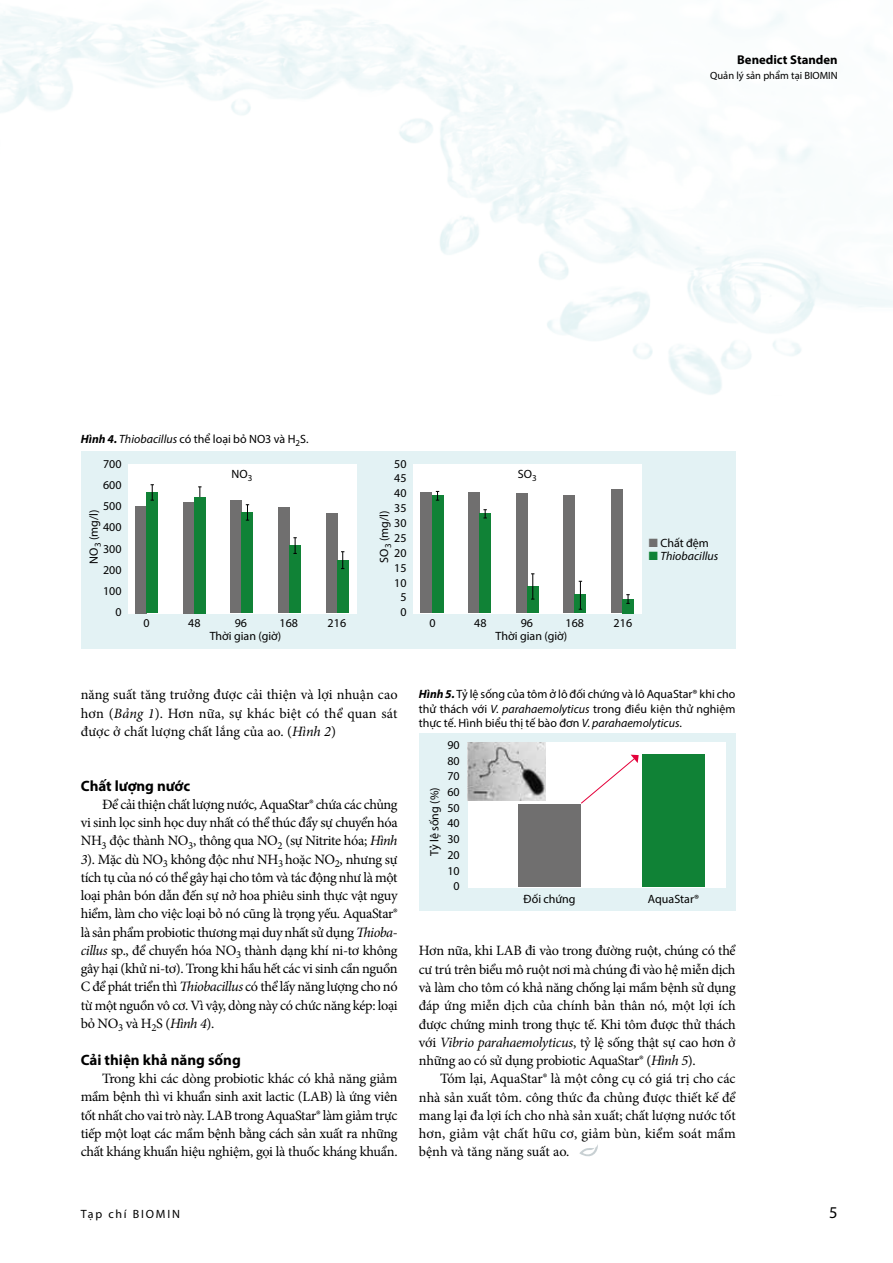
<style>
.page{position:relative;width:893px;height:1263px;background:#fff}
.page>*{position:absolute;margin:0;border:0;box-sizing:border-box;transform-origin:0 0}
.t1{font:16.5px "Myriad Pro";color:#000}
.t2{font:700 15px "Myriad Pro";color:#000}
.t3{font:14.25px/18.3px "Minion Pro";letter-spacing:-.015em;color:#000;text-align:justify}
.t4{font:700 12.75px "Myriad Pro";color:#000}
.t5{font:12px/14.9px "Myriad Pro";color:#000;text-align:center}
.t6{font:italic 12px "Myriad Pro";color:#000}
.t7{font:12px "Myriad Pro";letter-spacing:.15em;color:#000}
.t8{font:10.5px "Myriad Pro";color:#000}
.s1{font-weight:700;font-style:italic}
.s2{font-style:italic}
.s3{color:#706f6f}
.s4{color:#108236}
</style>
<div class="page">
<svg style="left:579px;top:1144px;width:19px;height:13px"></svg>
<div style="left:419px;top:733px;width:317px;height:178px;background:#e3f2f4"></div>
<div style="left:468px;top:742px;width:257px;height:145px;background:#fff"></div>
<div style="left:81px;top:451px;width:655px;height:198px;background:#e3f2f4"></div>
<div style="left:413px;top:464px;width:229px;height:149px;background:#fff"></div>
<div style="left:128px;top:464px;width:229px;height:149px;background:#fff"></div>
<div style="left:136px;top:506px;width:11px;height:107px;background:#706f6f"></div>
<div style="left:147px;top:492px;width:11px;height:121px;background:#108236"></div>
<svg style="left:151px;top:484px;width:3px;height:17px"></svg>
<div style="left:183px;top:502px;width:11px;height:111px;background:#706f6f"></div>
<svg style="left:198px;top:486px;width:4px;height:11px"></svg>
<div style="left:194px;top:497px;width:11px;height:116px;background:#108236"></div>
<div style="left:231px;top:501px;width:11px;height:112px;background:#706f6f"></div>
<div style="left:242px;top:512px;width:11px;height:101px;background:#108236"></div>
<svg style="left:246px;top:504px;width:3px;height:17px"></svg>
<div style="left:279px;top:508px;width:11px;height:105px;background:#706f6f"></div>
<div style="left:290px;top:546px;width:11px;height:67px;background:#108236"></div>
<svg style="left:293px;top:537px;width:4px;height:17px"></svg>
<div style="left:326px;top:514px;width:11px;height:99px;background:#706f6f"></div>
<div style="left:337px;top:560px;width:11px;height:53px;background:#108236"></div>
<svg style="left:341px;top:551px;width:3px;height:18px"></svg>
<div style="left:469px;top:493px;width:11px;height:120px;background:#706f6f"></div>
<div style="left:480px;top:514px;width:11px;height:99px;background:#108236"></div>
<svg style="left:483px;top:509px;width:4px;height:10px"></svg>
<div style="left:421px;top:493px;width:11px;height:120px;background:#706f6f"></div>
<div style="left:432px;top:496px;width:11px;height:117px;background:#108236"></div>
<svg style="left:436px;top:491px;width:3px;height:10px"></svg>
<div style="left:516px;top:494px;width:11px;height:119px;background:#706f6f"></div>
<div style="left:527px;top:586px;width:11px;height:27px;background:#108236"></div>
<svg style="left:531px;top:573px;width:3px;height:27px"></svg>
<div style="left:564px;top:496px;width:11px;height:117px;background:#706f6f"></div>
<div style="left:575px;top:594px;width:11px;height:19px;background:#108236"></div>
<svg style="left:579px;top:581px;width:3px;height:29px"></svg>
<div style="left:611px;top:489px;width:11px;height:124px;background:#706f6f"></div>
<div style="left:622px;top:599px;width:12px;height:14px;background:#108236"></div>
<svg style="left:626px;top:594px;width:4px;height:10px"></svg>
<div style="left:518px;top:804px;width:63px;height:83px;background:#706f6f"></div>
<div style="left:642px;top:755px;width:63px;height:132px;background:#108236"></div>
<svg style="left:581px;top:755px;width:58px;height:49px"></svg>
<img style="left:468px;top:742px;width:77px;height:59px">
<p class="t4" style="left:737px;top:52px;width:102px">Benedict Standen</p>
<p class="t8" style="left:710px;top:69px;width:129px">Quản lý sản phẩm tại BIOMIN</p>
<p class="t5" style="left:81px;top:431px;width:229px"><span class="s1">Hình 4.</span> <span class="s2">Thiobacillus</span> có thể loại bỏ NO3 và H<sub>2</sub>S.</p>
<p class="t5" style="left:103px;top:453px;width:20px;line-height:21.3px;text-align:right">700<br>600<br>500<br>400<br>300<br>200<br>100<br>0</p>
<p class="t5" style="left:394px;top:456px;width:14px">50<br>45<br>40<br>35<br>30<br>25<br>20<br>15<br>10<br>5<br>0</p>
<p class="t5" style="left:143px;top:615px;width:8px">0</p>
<p class="t5" style="left:188px;top:615px;width:14px">48</p>
<p class="t5" style="left:235px;top:615px;width:14px">96</p>
<p class="t5" style="left:280px;top:615px;width:20px">168</p>
<p class="t5" style="left:328px;top:615px;width:20px">216</p>
<p class="t5" style="left:210px;top:629px;width:73px">Thời gian (giờ)</p>
<p class="t5" style="left:232px;top:466px;width:22px">NO<sub>3</sub></p>
<p class="t5" style="left:518px;top:466px;width:20px">SO<sub>3</sub></p>
<p class="t5" style="left:86px;top:564px;width:55px;rotate:-90deg">NO<sub>3</sub> (mg/l)</p>
<p class="t5" style="left:376px;top:563px;width:53px;rotate:-90deg">SO<sub>3</sub> (mg/l)</p>
<p class="t5" style="left:429px;top:615px;width:8px">0</p>
<p class="t5" style="left:474px;top:615px;width:14px">48</p>
<p class="t5" style="left:521px;top:615px;width:14px">96</p>
<p class="t5" style="left:566px;top:615px;width:20px">168</p>
<p class="t5" style="left:614px;top:615px;width:20px">216</p>
<p class="t5" style="left:496px;top:629px;width:73px">Thời gian (giờ)</p>
<p class="t5" style="left:649px;top:535px;width:62px"><span class="s3">■</span> Chất đệm</p>
<p class="t6" style="left:649px;top:549px;width:71px"><span class="s4">■</span> Thiobacillus</p>
<p class="t3" style="left:81px;top:686px;width:318px">năng suất tăng trưởng được cải thiện và lợi nhuận cao hơn (<span class="s2">Bảng 1</span>). Hơn nữa, sự khác biệt có thể quan sát được ở chất lượng chất lắng của ao. (<span class="s2">Hình 2</span>)</p>
<p class="t2" style="left:81px;top:776px;width:111px">Chất lượng nước</p>
<p class="t3" style="left:81px;top:795px;width:318px;text-indent:21px">Để cải thiện chất lượng nước, AquaStar® chứa các chủng vi sinh lọc sinh học duy nhất có thể thúc đẩy sự chuyển hóa NH<sub>3</sub> độc thành NO<sub>3</sub>, thông qua NO<sub>2</sub> (sự Nitrite hóa; <span class="s2">Hình 3</span>). Mặc dù NO<sub>3</sub> không độc như NH<sub>3</sub> hoặc NO<sub>2</sub>, nhưng sự tích tụ của nó có thể gây hại cho tôm và tác động như là một loại phân bón dẫn đến sự nở hoa phiêu sinh thực vật nguy hiểm, làm cho việc loại bỏ nó cũng là trọng yếu. AquaStar® là sản phẩm probiotic thương mại duy nhất sử dụng <span class="s2">Thioba&shy;cillus</span> sp., để chuyển hóa NO<sub>3</sub> thành dạng khí ni-tơ không gây hại (khử ni-tơ). Trong khi hầu hết các vi sinh cần nguồn C để phát triển thì <span class="s2">Thiobacillus</span> có thể lấy năng lượng cho nó từ một nguồn vô cơ. Vì vậy, dòng này có chức năng kép: loại bỏ NO<sub>3</sub> và H<sub>2</sub>S (<span class="s2">Hình 4</span>).</p>
<p class="t2" style="left:81px;top:1050px;width:162px">Cải thiện khả năng sống</p>
<p class="t3" style="left:81px;top:1069px;width:318px;text-indent:21px">Trong khi các dòng probiotic khác có khả năng giảm mầm bệnh thì vi khuẩn sinh axit lactic (LAB) là ứng viên tốt nhất cho vai trò này. LAB trong AquaStar® làm giảm trực tiếp một loạt các mầm bệnh bằng cách sản xuất ra những chất kháng khuẩn hiệu nghiệm, gọi là thuốc kháng khuẩn.</p>
<p class="t5" style="left:419px;top:686px;width:318px;text-align:justify"><span class="s1">Hình 5.</span> Tỷ lệ sống của tôm ở lô đối chứng và lô AquaStar® khi cho thử thách với <span class="s2">V. parahaemolyticus</span> trong điều kiện thử nghiệm thực tế. Hình biểu thị tế bào đơn <span class="s2">V. parahaemolyticus</span>.</p>
<p class="t5" style="left:447px;top:737px;width:14px;line-height:15.8px">90<br>80<br>70<br>60<br>50<br>40<br>30<br>20<br>10<br>0</p>
<p class="t5" style="left:427px;top:856px;width:70px;rotate:-90deg">Tỷ lệ sống (%)</p>
<p class="t5" style="left:524px;top:891px;width:53px">Đối chứng</p>
<p class="t5" style="left:648px;top:891px;width:53px">AquaStar®</p>
<p class="t3" style="left:419px;top:942px;width:318px">Hơn nữa, khi LAB đi vào trong đường ruột, chúng có thể cư trú trên biểu mô ruột nơi mà chúng đi vào hệ miễn dịch và làm cho tôm có khả năng chống lại mầm bệnh sử dụng đáp ứng miễn dịch của chính bản thân nó, một lợi ích được chứng minh trong thực tế. Khi tôm được thử thách với <span class="s2">Vibrio parahaemolyticus</span>, tỷ lệ sống thật sự cao hơn ở những ao có sử dụng probiotic AquaStar® (<span class="s2">Hình 5</span>).</p>
<p class="t3" style="left:419px;top:1070px;width:318px;text-indent:21px">Tóm lại, AquaStar® là một công cụ có giá trị cho các nhà sản xuất tôm. công thức đa chủng được thiết kế để mang lại đa lợi ích cho nhà sản xuất; chất lượng nước tốt hơn, giảm vật chất hữu cơ, giảm bùn, kiểm soát mầm bệnh và tăng năng suất ao.</p>
<p class="t7" style="left:81px;top:1207px;width:101px">Tạp chí BIOMIN</p>
<p class="t1" style="left:829px;top:1202px;width:10px">5</p>
</div>
